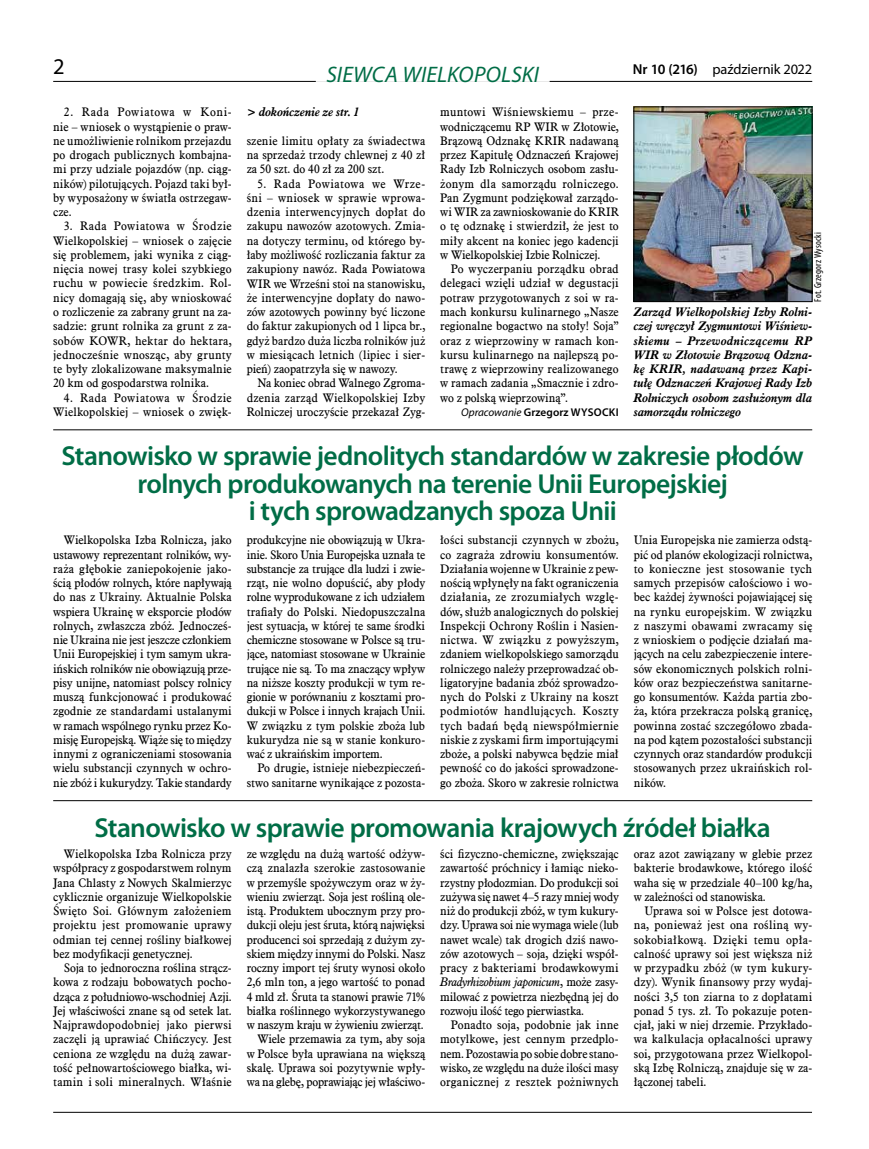
<style>
.page{position:relative;width:869px;height:1149px;background:#fff}
.page>*{position:absolute;margin:0;border:0;box-sizing:border-box;transform-origin:0 0}
.t1{font:600 27.5px/27.5px "Myriad Pro";letter-spacing:-.025em;color:#006d46;text-align:center}
.t2{font:italic 22.5px "Myriad Pro";letter-spacing:.01em;color:#006d46}
.t3{font:22.5px "Myriad Pro";color:#000}
.t4{font:14.38px "Myriad Pro";letter-spacing:-.005em;color:#000}
.t5{font:12.12px/14.2px "Aldine 721 EU";color:#000;text-align:justify;scale:.95 1}
.t6{font:italic 700 12.12px/14.2px "Aldine 721 EU";letter-spacing:-.005em;color:#000;text-align:justify;scale:.95 1}
.t7{font:12.12px/14.2px "Aldine 721 EU";letter-spacing:.02em;color:#000;text-align:right;scale:.95 1}
.t8{font:600 11.25px "Myriad Pro";letter-spacing:.015em;color:#000}
.t9{font:condensed 10px "Myriad Pro";letter-spacing:.015em;color:#000}
.s1{font-weight:600}
.s2{font-weight:400;font-style:italic}
.s3{font-style:italic}
</style>
<div class="page">
<hr style="left:53px;top:81px;width:758px;height:1px;background:#000">
<svg style="left:316px;top:81px;width:233px;height:1px"></svg>
<hr style="left:53px;top:1111px;width:758px;height:1px;background:#000">
<img style="left:635px;top:109px;width:174px;height:191px">
<div style="left:633px;top:107px;width:178px;height:195px;border:1px solid #000"></div>
<hr style="left:53px;top:429px;width:758px;height:1px;background:#000">
<hr style="left:53px;top:800px;width:758px;height:1px;background:#000">
<h2 class="t3" style="left:53px;top:53px;width:13px">2</h2>
<p class="t4" style="left:632px;top:60px;width:181px"><span class="s1">Nr 10 (216)</span> październik 2022</p>
<p class="t5" style="left:53px;top:105px;width:189px;text-indent:11px">2. Rada Powiatowa w Koni&shy;nie – wniosek o wystąpienie o praw&shy;ne umożliwienie rolnikom przejazdu po drogach publicznych kombajna&shy;mi przy udziale pojazdów (np. ciąg&shy;ników) pilotujących. Pojazd taki był&shy;by wyposażony w światła ostrzegaw&shy;cze.</p>
<p class="t5" style="left:53px;top:219px;width:189px;text-indent:11px">3. Rada Powiatowa w Środzie Wielkopolskiej – wniosek o zajęcie się problemem, jaki wynika z ciąg&shy;nięcia nowej trasy kolei szybkiego ruchu w powiecie średzkim. Rol&shy;nicy domagają się, aby wnioskować o rozliczenie za zabrany grunt na za&shy;sadzie: grunt rolnika za grunt z za&shy;sobów KOWR, hektar do hektara, jednocześnie wnosząc, aby grunty te były zlokalizowane maksymalnie 20 km od gospodarstwa rolnika.</p>
<p class="t7" style="left:53px;top:390px;width:189px">4. Rada Powiatowa w Środzie<br>Wielkopolskiej – wniosek o zwięk-</p>
<h2 class="t2" style="left:326px;top:60px;width:214px">SIEWCA WIELKOPOLSKI</h2>
<p class="t6" style="left:246px;top:105px;width:120px">&gt; dokończenie ze str. 1</p>
<p class="t5" style="left:440px;top:105px;width:189px">muntowi Wiśniewskiemu – prze&shy;wodniczącemu RP WIR w Złotowie, Brązową Odznakę KRIR nadawaną przez Kapitułę Odznaczeń Krajowej Rady Izb Rolniczych osobom zasłu&shy;żonym dla samorządu rolniczego.<br>Pan Zygmunt podziękował zarządo&shy;wi WIR za zawnioskowanie do KRIR o tę odznakę i stwierdził, że jest to miły akcent na koniec jego kadencji w Wielkopolskiej Izbie Rolniczej.</p>
<p class="t5" style="left:440px;top:262px;width:189px;text-indent:11px">Po wyczerpaniu porządku obrad delegaci wzięli udział w degustacji potraw przygotowanych z soi w ra&shy;mach konkursu kulinarnego „Nasze regionalne bogactwo na stoły! Soja” oraz z wieprzowiny w ramach kon&shy;kursu kulinarnego na najlepszą po&shy;trawę z wieprzowiny realizowanego w ramach zadania „Smacznie i zdro&shy;wo z polską wieprzowiną”.</p>
<p class="t8" style="left:461px;top:405px;width:159px"><span class="s2">Opracowanie</span> Grzegorz WYSOCKI</p>
<p class="t5" style="left:246px;top:134px;width:189px">szenie limitu opłaty za świadectwa na sprzedaż trzody chlewnej z 40 zł za 50 szt. do 40 zł za 200 szt.</p>
<p class="t5" style="left:246px;top:177px;width:189px;text-indent:11px">5. Rada Powiatowa we Wrze&shy;śni – wniosek w sprawie wprowa&shy;dzenia interwencyjnych dopłat do zakupu nawozów azotowych. Zmia&shy;na dotyczy terminu, od którego by&shy;łaby możliwość rozliczania faktur za zakupiony nawóz. Rada Powiatowa WIR we Wrześni stoi na stanowisku, że interwencyjne dopłaty do nawo&shy;zów azotowych powinny być liczone do faktur zakupionych od 1 lipca br., gdyż bardzo duża liczba rolników już w miesiącach letnich (lipiec i sier&shy;pień) zaopatrzyła się w nawozy.</p>
<p class="t5" style="left:246px;top:376px;width:189px;text-indent:11px">Na koniec obrad Walnego Zgroma&shy;dzenia zarząd Wielkopolskiej Izby Rolniczej uroczyście przekazał Zyg-</p>
<p class="t9" style="left:811px;top:302px;width:71px;rotate:-90deg">Fot. Grzegorz Wysocki</p>
<p class="t6" style="left:633px;top:305px;width:189px">Zarząd Wielkopolskiej Izby Rolni&shy;czej wręczył Zygmuntowi Wiśniew&shy;skiemu – Przewodniczącemu RP WIR w Złotowie Brązową Odzna&shy;kę KRIR, nadawaną przez Kapi&shy;tułę Odznaczeń Krajowej Rady Izb Rolniczych osobom zasłużonym dla samorządu rolniczego</p>
<h1 class="t1" style="left:62px;top:441px;width:743px">Stanowisko w sprawie jednolitych standardów w zakresie płodów rolnych produkowanych na terenie Unii Europejskiej<br>i tych sprowadzanych spoza Unii</h1>
<p class="t5" style="left:53px;top:533px;width:189px;text-indent:11px">Wielkopolska Izba Rolnicza, jako ustawowy reprezentant rolników, wy&shy;raża głębokie zaniepokojenie jako&shy;ścią płodów rolnych, które napływają do nas z Ukrainy. Aktualnie Polska wspiera Ukrainę w eksporcie płodów rolnych, zwłaszcza zbóż. Jednocześ&shy;nie Ukraina nie jest jeszcze członkiem Unii Europejskiej i tym samym ukra&shy;ińskich rolników nie obowiązują prze&shy;pisy unijne, natomiast polscy rolnicy muszą funkcjonować i produkować zgodnie ze standardami ustalanymi w ramach wspólnego rynku przez Ko&shy;misję Europejską. Wiąże się to między innymi z ograniczeniami stosowania wielu substancji czynnych w ochro&shy;nie zbóż i kukurydzy. Takie standardy</p>
<p class="t5" style="left:246px;top:533px;width:189px">produkcyjne nie obowiązują w Ukra&shy;inie. Skoro Unia Europejska uznała te substancje za trujące dla ludzi i zwie&shy;rząt, nie wolno dopuścić, aby płody rolne wyprodukowane z ich udziałem trafiały do Polski. Niedopuszczalna jest sytuacja, w której te same środki chemiczne stosowane w Polsce są tru&shy;jące, natomiast stosowane w Ukrainie trujące nie są. To ma znaczący wpływ na niższe koszty produkcji w tym re&shy;gionie w porównaniu z kosztami pro&shy;dukcji w Polsce i innych krajach Unii.<br>W związku z tym polskie zboża lub kukurydza nie są w stanie konkuro&shy;wać z ukraińskim importem.</p>
<p class="t5" style="left:440px;top:533px;width:189px">łości substancji czynnych w zbożu, co zagraża zdrowiu konsumentów.<br>Działania wojenne w Ukrainie z pew&shy;nością wpłynęły na fakt ograniczenia działania, ze zrozumiałych wzglę&shy;dów, służb analogicznych do polskiej Inspekcji Ochrony Roślin i Nasien&shy;nictwa. W związku z powyższym, zdaniem wielkopolskiego samorządu rolniczego należy przeprowadzać ob&shy;ligatoryjne badania zbóż sprowadzo&shy;nych do Polski z Ukrainy na koszt podmiotów handlujących. Koszty tych badań będą niewspółmiernie niskie z zyskami firm importującymi zboże, a polski nabywca będzie miał pewność co do jakości sprowadzone&shy;go zboża. Skoro w zakresie rolnictwa</p>
<p class="t5" style="left:633px;top:533px;width:189px">Unia Europejska nie zamierza odstą&shy;pić od planów ekologizacji rolnictwa, to konieczne jest stosowanie tych samych przepisów całościowo i wo&shy;bec każdej żywności pojawiającej się na rynku europejskim. W związku z naszymi obawami zwracamy się z wnioskiem o podjęcie działań ma&shy;jących na celu zabezpieczenie intere&shy;sów ekonomicznych polskich rolni&shy;ków oraz bezpieczeństwa sanitarne&shy;go konsumentów. Każda partia zbo&shy;ża, która przekracza polską granicę, powinna zostać szczegółowo zbada&shy;na pod kątem pozostałości substancji czynnych oraz standardów produkcji stosowanych przez ukraińskich rol&shy;ników.</p>
<h1 class="t1" style="left:94px;top:812px;width:677px">Stanowisko w sprawie promowania krajowych źródeł białka</h1>
<p class="t5" style="left:53px;top:847px;width:189px;text-indent:11px">Wielkopolska Izba Rolnicza przy współpracy z gospodarstwem rolnym Jana Chlasty z Nowych Skalmierzyc cyklicznie organizuje Wielkopolskie Święto Soi. Głównym założeniem projektu jest promowanie uprawy odmian tej cennej rośliny białkowej bez modyfikacji genetycznej.</p>
<p class="t5" style="left:53px;top:961px;width:189px;text-indent:11px">Soja to jednoroczna roślina strącz&shy;kowa z rodzaju bobowatych pocho&shy;dząca z południowo-wschodniej Azji.<br>Jej właściwości znane są od setek lat.<br>Najprawdopodobniej jako pierwsi zaczęli ją uprawiać Chińczycy. Jest ceniona ze względu na dużą zawar&shy;tość pełnowartościowego białka, wi&shy;tamin i soli mineralnych. Właśnie</p>
<p class="t5" style="left:246px;top:761px;width:189px;text-align:right">Po drugie, istnieje niebezpieczeń&shy;stwo sanitarne wynikające z pozosta-</p>
<p class="t5" style="left:246px;top:847px;width:189px;text-align:right">ze względu na dużą wartość odżyw&shy;czą znalazła szerokie zastosowanie w przemyśle spożywczym oraz w ży&shy;wieniu zwierząt. Soja jest rośliną ole&shy;istą. Produktem ubocznym przy pro&shy;dukcji oleju jest śruta, którą najwięksi producenci soi sprzedają z dużym zy&shy;skiem między innymi do Polski. Nasz roczny import tej śruty wynosi około 2,6 mln ton, a jego wartość to ponad 4 mld zł. Śruta ta stanowi prawie 71% białka roślinnego wykorzystywanego w naszym kraju w żywieniu zwierząt.<br>Wiele przemawia za tym, aby soja w Polsce była uprawiana na większą skalę. Uprawa soi pozytywnie wpły&shy;wa na glebę, poprawiając jej właściwo-</p>
<p class="t5" style="left:440px;top:847px;width:189px">ści fizyczno-chemiczne, zwiększając zawartość próchnicy i łamiąc nieko&shy;rzystny płodozmian. Do produkcji soi zużywa się nawet 4–5 razy mniej wody niż do produkcji zbóż, w tym kukury&shy;dzy. Uprawa soi nie wymaga wiele (lub nawet wcale) tak drogich dziś nawo&shy;zów azotowych – soja, dzięki współ&shy;pracy z bakteriami brodawkowymi <span class="s3">Bradyrhizobium japonicum</span>, może zasy&shy;milować z powietrza niezbędną jej do rozwoju ilość tego pierwiastka.</p>
<p class="t5" style="left:633px;top:847px;width:189px">oraz azot zawiązany w glebie przez bakterie brodawkowe, którego ilość waha się w przedziale 40–100 kg/ha, w zależności od stanowiska.</p>
<p class="t5" style="left:633px;top:904px;width:189px;text-indent:11px">Uprawa soi w Polsce jest dotowa&shy;na, ponieważ jest ona rośliną wy&shy;sokobiałkową. Dzięki temu opła&shy;calność uprawy soi jest większa niż w przypadku zbóż (w tym kukury&shy;dzy). Wynik finansowy przy wydaj&shy;ności 3,5 ton ziarna to z dopłatami ponad 5 tys. zł. To pokazuje poten&shy;cjał, jaki w niej drzemie. Przykłado&shy;wa kalkulacja opłacalności uprawy soi, przygotowana przez Wielkopol&shy;ską Izbę Rolniczą, znajduje się w za&shy;łączonej tabeli.</p>
<p class="t5" style="left:440px;top:1018px;width:189px;text-indent:11px">Ponadto soja, podobnie jak inne motylkowe, jest cennym przedplo&shy;nem. Pozostawia po sobie dobre stano&shy;wisko, ze względu na duże ilości masy organicznej z resztek pożniwnych</p>
</div>
